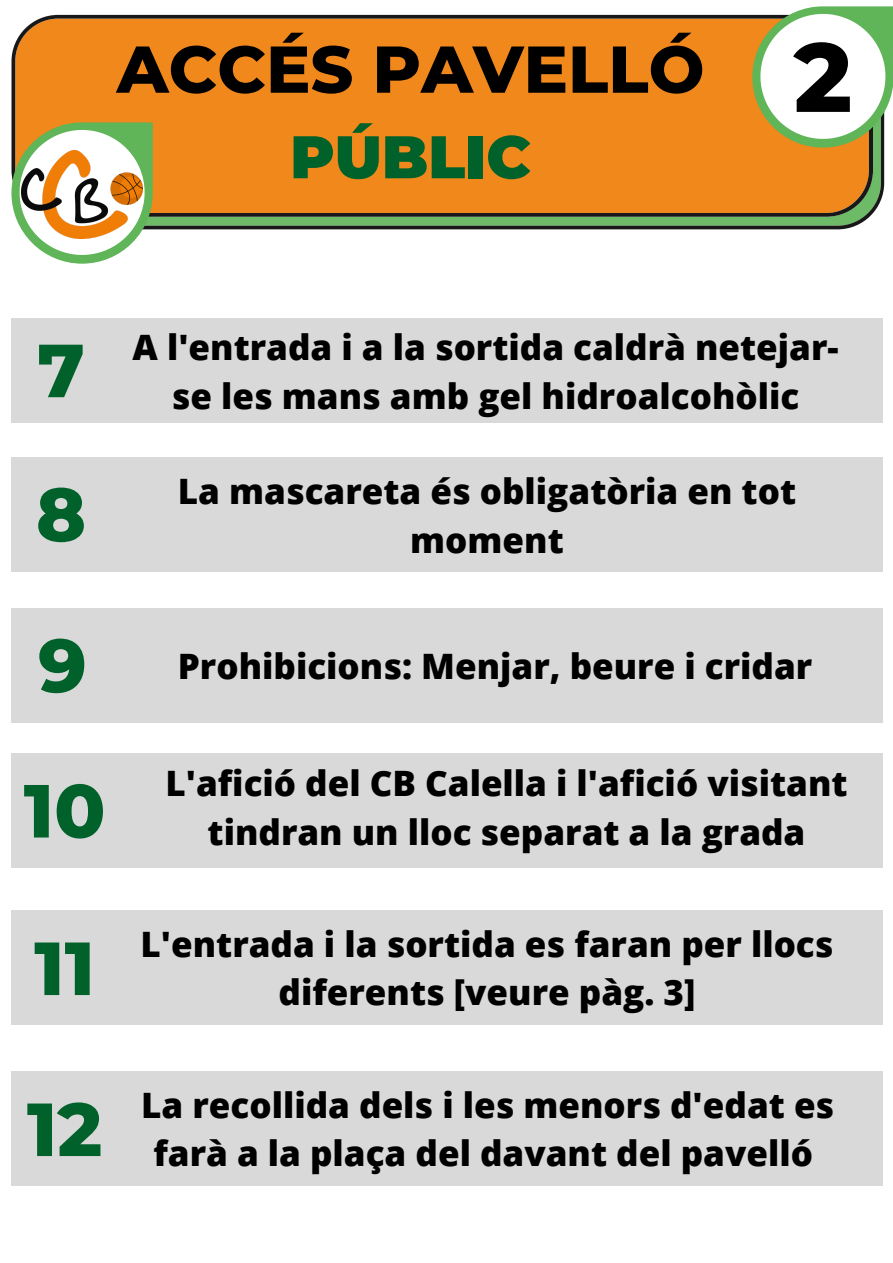
<style>
.page{position:relative;width:893px;height:1263px;background:#fff}
.page>*{position:absolute;margin:0;border:0;box-sizing:border-box;transform-origin:0 0}
.t1{font:800 97.57px "Montserrat";color:#000}
.t2{font:800 75px "Montserrat";color:#00622a}
.t3{font:800 66px "Montserrat";color:#000}
.t4{font:900 60px "Montserrat";color:#00622a}
.t5{font:800 35.03px/48.8px "Open Sans";color:#000}
.t6{font:800 34.95px "Open Sans";color:#000}
.s1{font-family:"Montserrat";font-size:75px;color:#00622a}
</style>
<div class="page">
<svg style="left:12px;top:15px;width:872px;height:214px;background:#de8520"></svg>
<svg style="left:752px;top:6px;width:141px;height:142px"></svg>
<div style="left:11px;top:318px;width:872px;height:105px;background:#d9d9d9"></div>
<div style="left:11px;top:457px;width:872px;height:115px;background:#d9d9d9"></div>
<div style="left:11px;top:608px;width:872px;height:114px;background:#d9d9d9"></div>
<div style="left:11px;top:753px;width:871px;height:115px;background:#d9d9d9"></div>
<div style="left:11px;top:910px;width:871px;height:115px;background:#d9d9d9"></div>
<div style="left:11px;top:1071px;width:872px;height:115px;background:#d9d9d9"></div>
<svg style="left:11px;top:122px;width:142px;height:142px"></svg>
<img style="left:22px;top:150px;width:120px;height:88px">
<h3 class="t3" style="left:117px;top:29px;width:589px">ACCÉS PAVELLÓ</h3>
<h3 class="t4" style="left:290px;top:120px;width:242px">PÚBLIC</h3>
<h1 class="t1" style="left:793px;top:17px;width:60px">2</h1>
<p class="t5" style="left:37px;top:322px;width:802px;text-indent:95px">A l'entrada i a la sortida caldrà netejar-<br><sup>7</sup> se les mans amb gel hidroalcohòlic</p>
<h2 class="t2" style="left:36px;top:468px;width:52px">8</h2>
<p class="t5" style="left:178px;top:466px;width:619px">La mascareta és obligatòria en tot</p>
<p class="t5" style="left:410px;top:515px;width:155px">moment</p>
<p class="t5" style="left:38px;top:641px;width:775px"><span class="s1">9</span> Prohibicions: Menjar, beure i cridar</p>
<h2 class="t2" style="left:24px;top:765px;width:83px">10</h2>
<h2 class="t2" style="left:34px;top:922px;width:62px">11</h2>
<p class="t6" style="left:165px;top:759px;width:683px">L'afició del CB Calella i l'afició visitant</p>
<p class="t6" style="left:208px;top:807px;width:599px">tindran un lloc separat a la grada</p>
<p class="t5" style="left:141px;top:918px;width:694px">L'entrada i la sortida es faran per llocs</p>
<p class="t5" style="left:278px;top:967px;width:418px">diferents [veure pàg. 3]</p>
<p class="t5" style="left:27px;top:1079px;width:809px;text-indent:114px">La recollida dels i les menors d'edat es<br><sup>12</sup> farà a la plaça del davant del pavelló</p>
</div>
